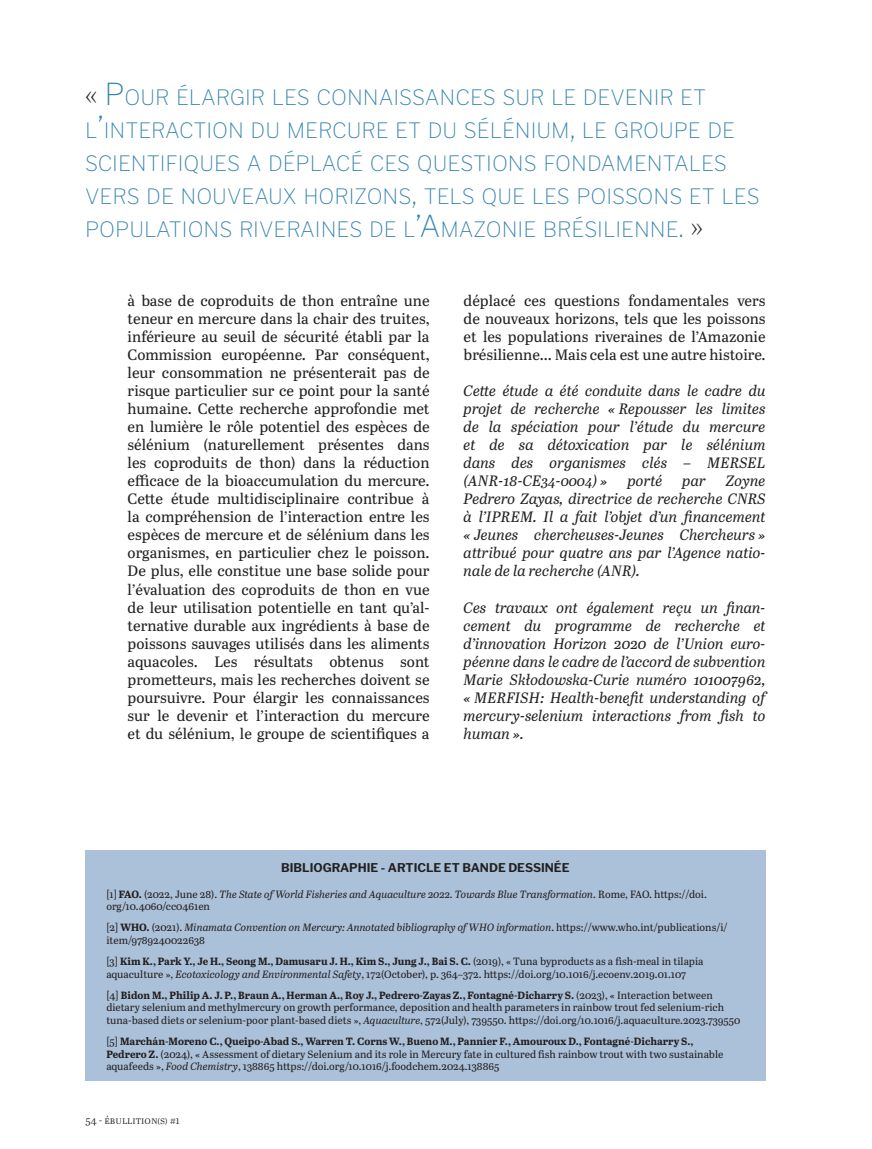
<style>
.page{position:relative;width:872px;height:1149px;background:#fff}
.page>*{position:absolute;margin:0;border:0;box-sizing:border-box;transform-origin:0 0}
.t1{font:100 21px/33px "Libre Franklin";color:#3483af}
.t2{font:15px/18px "Abril Text";color:#231f20;text-align:justify}
.t3{font:italic 15px/18px "Abril Text";color:#231f20;text-align:justify}
.t4{font:100 12px "Libre Franklin";color:#231f20}
.t5{font:10.5px/12.6px "Abril Text";color:#231f20}
.t6{font:italic 10.5px/12.6px "Abril Text";color:#231f20}
.t7{font:10.5px "Abril Text Lt";color:#231f20}
.s1{font-size:30px;color:#231f20}
.s2{font-size:30px}
.s3{font-size:14.25px}
.s4{font-style:normal}
.s5{font-weight:700;font-style:normal}
.s6{font-weight:700}
.s7{font-style:italic}
</style>
<div class="page">
<div style="left:85px;top:849px;width:680px;height:231px;background:#abc1d9"></div>
<p class="t1" style="left:85px;top:79px;width:676px"><span class="s1">«</span> <span class="s2">P</span>OUR ÉLARGIR LES CONNAISSANCES SUR LE DEVENIR ET L<span class="s2">’</span>INTERACTION DU MERCURE ET DU SÉLÉNIUM<span class="s2">,</span> LE GROUPE DE SCIENTIFIQUES A DÉPLACÉ CES QUESTIONS FONDAMENTALES VERS DE NOUVEAUX HORIZONS<span class="s2">,</span> TELS QUE LES POISSONS ET LES POPULATIONS RIVERAINES DE L<span class="s2">’A</span>MAZONIE BRÉSILIENNE<span class="s2">.</span> <span class="s1">»</span></p>
<p class="t2" style="left:128px;top:291px;width:303px">à base de coproduits de thon entraîne une teneur en mercure dans la chair des truites, inférieure au seuil de sécurité établi par la Commission européenne. Par conséquent, leur consommation ne présenterait pas de risque particulier sur ce point pour la santé humaine. Cette recherche approfondie met en lumière le rôle potentiel des espèces de sélénium (naturellement présentes dans les coproduits de thon) dans la réduction efficace de la bioaccumulation du mercure.<br>Cette étude multidisciplinaire contribue à la compréhension de l’interaction entre les espèces de mercure et de sélénium dans les organismes, en particulier chez le poisson.<br>De plus, elle constitue une base solide pour l’évaluation des coproduits de thon en vue de leur utilisation potentielle en tant qu’al&shy;ternative durable aux ingrédients à base de poissons sauvages utilisés dans les aliments aquacoles. Les résultats obtenus sont prometteurs, mais les recherches doivent se poursuivre. Pour élargir les connaissances sur le devenir et l’interaction du mercure et du sélénium, le groupe de scientifiques a</p>
<p class="t2" style="left:463px;top:291px;width:303px">déplacé ces questions fondamentales vers de nouveaux horizons, tels que les poissons et les populations riveraines de l’Amazonie brésilienne... Mais cela est une autre histoire.</p>
<p class="t3" style="left:463px;top:381px;width:303px">Cette étude a été conduite dans le cadre du projet de recherche « Repousser les limites de la spéciation pour l’étude du mercure et de sa détoxication par le sélénium dans des organismes clés – MERSEL (ANR-18-CE<span class="s3">34</span>-<span class="s3">0004</span>) »</p>
<p class="t3" style="left:627px;top:471px;width:37px">porté</p>
<p class="t3" style="left:682px;top:471px;width:25px">par</p>
<p class="t3" style="left:463px;top:471px;width:303px;text-indent:262px">Zoyne Pedrero Zayas, directrice de recherche CNRS à l’IPREM. Il a fait l’objet d’un financement « Jeunes chercheuses-Jeunes Chercheurs » attribué pour quatre ans par l’Agence natio&shy;nale de la recherche (ANR).</p>
<p class="t3" style="left:463px;top:597px;width:303px">Ces travaux ont également reçu un finan&shy;cement du programme de recherche et d’innovation Horizon 2020 de l’Union euro&shy;péenne dans le cadre de l’accord de subvention Marie Skłodowska-Curie numéro 101007962, « MERFISH : Health-benefit understanding of mercury-selenium interactions from fish to human ».</p>
<p class="t4" style="left:281px;top:858px;width:290px">BIBLIOGRAPHIE - ARTICLE ET BANDE DESSINÉE</p>
<p class="t6" style="left:106px;top:886px;width:602px"><span class="s4">[1]</span> <span class="s5">FAO.</span> <span class="s4">(2022, June 28).</span> The State of World Fisheries and Aquaculture 2022. Towards Blue Transformation<span class="s4">. Rome, FAO. https://doi. org/10.4060/cc0461en</span></p>
<p class="t6" style="left:106px;top:920px;width:622px"><span class="s4">[2]</span> <span class="s5">WHO.</span> <span class="s4">(2021).</span> Minamata Convention on Mercury: Annotated bibliography of WHO information<span class="s4">. https://www.who.int/publications/i/ item/9789240022638</span></p>
<p class="t5" style="left:106px;top:954px;width:599px">[3] <span class="s6">Kim K., Park Y., Je H., Seong M., Damusaru J. H., Kim S., Jung J., Bai S. C.</span> (2019), « Tuna byproducts as a fish-meal in tilapia aquaculture », <span class="s7">Ecotoxicology and Environmental Safety</span>, 172(October), p. 364–372. https://doi.org/10.1016/j.ecoenv.2019.01.107</p>
<p class="t5" style="left:106px;top:987px;width:635px">[4] <span class="s6">Bidon M., Philip A. J. P., Braun A., Herman A., Roy J., Pedrero-Zayas Z., Fontagné-Dicharry S.</span> (2023), « Interaction between dietary selenium and methylmercury on growth performance, deposition and health parameters in rainbow trout fed selenium-rich tuna-based diets or selenium-poor plant-based diets », <span class="s7">Aquaculture</span>, 572(July), 739550. https://doi.org/10.1016/j.aquaculture.2023.739550</p>
<p class="t5" style="left:106px;top:1034px;width:618px">[5] <span class="s6">Marchán-Moreno C., Queipo-Abad S., Warren T. Corns W., Bueno M., Pannier F., Amouroux D., Fontagné-Dicharry S.,<br>Pedrero Z.</span> (2024), « Assessment of dietary Selenium and its role in Mercury fate in cultured fish rainbow trout with two sustainable aquafeeds », <span class="s7">Food Chemistry</span>, 138865 https://doi.org/10.1016/j.foodchem.2024.138865</p>
<p class="t7" style="left:85px;top:1112px;width:96px">54 - ébullition(s) #1</p>
</div>
